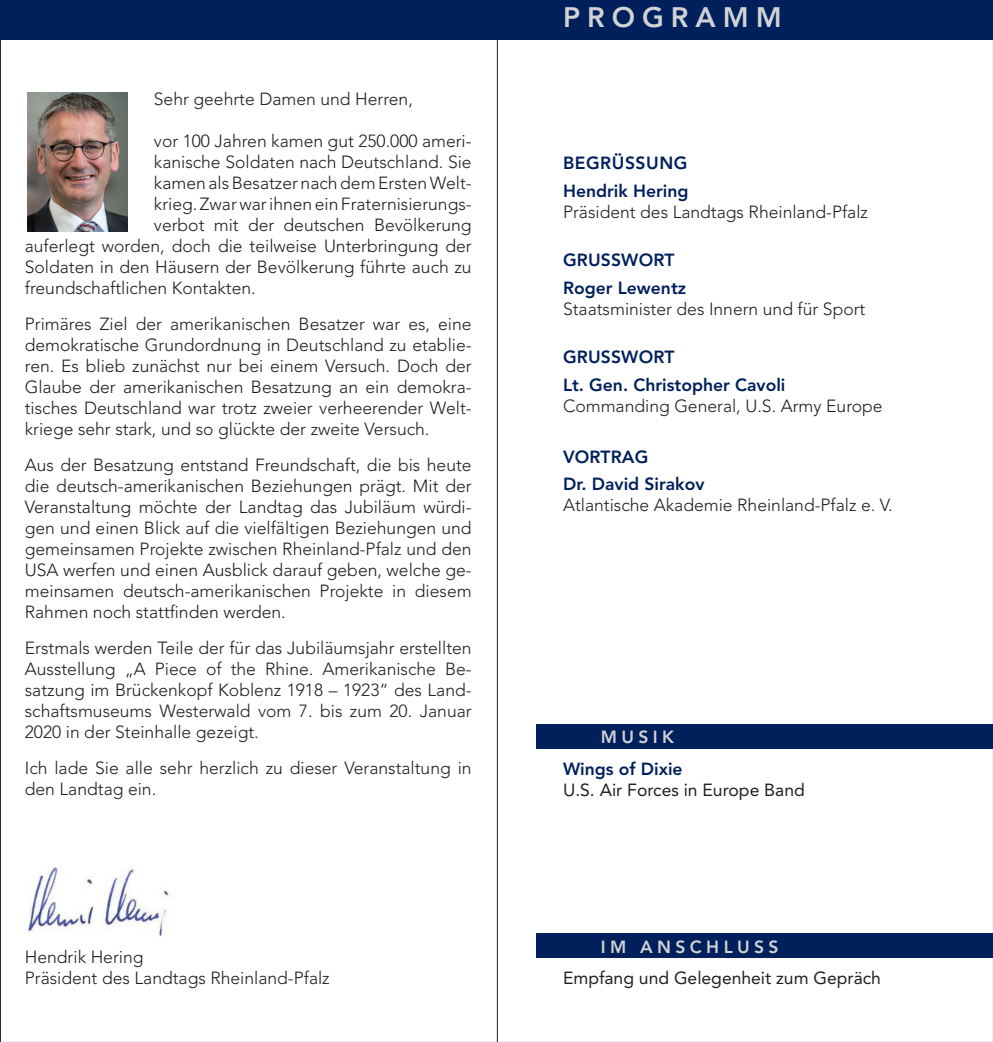
<style>
.page{position:relative;width:993px;height:1042px;background:#fff}
.page>*{position:absolute;margin:0;border:0;box-sizing:border-box;transform-origin:0 0}
.t1{font:800 28px "Avenir";letter-spacing:.25em;color:#d1d2d4}
.t2{font:300 17.5px/21px "Avenir";color:#231f20;text-align:justify}
.t3{font:800 17.5px/27.7px "Avenir";color:#00205b}
.t4{font:17.5px "Avenir";color:#231f20}
.t5{font:800 17.5px "Avenir";letter-spacing:.25em;color:#d1d2d4}
</style>
<div class="page">
<img style="left:28px;top:867px;width:144px;height:73px">
<hr style="left:497px;top:0;width:1px;height:1042px;background:#231f20">
<img style="left:28px;top:93px;width:99px;height:139px">
<div style="left:536px;top:724px;width:456px;height:25px;background:#00205b"></div>
<div style="left:0;top:0;width:992px;height:40px;background:#00205b"></div>
<div style="left:536px;top:933px;width:456px;height:25px;background:#00205b"></div>
<p class="t2" style="left:154px;top:88px;width:260px">Sehr geehrte Damen und Herren,</p>
<p class="t2" style="left:154px;top:130px;width:319px">vor 100 Jahren kamen gut 250.000 ameri-</p>
<p class="t2" style="left:154px;top:151px;width:319px">kanische Soldaten nach Deutschland. Sie</p>
<p class="t2" style="left:154px;top:172px;width:319px">kamen als Besatzer nach dem Ersten Welt-</p>
<p class="t2" style="left:154px;top:193px;width:319px">krieg. Zwar war ihnen ein Fraternisierungs-</p>
<p class="t2" style="left:154px;top:214px;width:319px">verbot mit der deutschen Bevölkerung</p>
<p class="t2" style="left:25px;top:235px;width:448px">auferlegt worden, doch die teilweise Unterbringung der</p>
<p class="t2" style="left:25px;top:256px;width:448px">Soldaten in den Häusern der Bevölkerung führte auch zu</p>
<p class="t2" style="left:25px;top:277px;width:232px">freundschaftlichen Kontakten.</p>
<p class="t2" style="left:25px;top:313px;width:448px">Primäres Ziel der amerikanischen Besatzer war es, eine demokratische Grundordnung in Deutschland zu etablie&shy;ren. Es blieb zunächst nur bei einem Versuch. Doch der Glaube der amerikanischen Besatzung an ein demokra&shy;tisches Deutschland war trotz zweier verheerender Welt&shy;kriege sehr stark, und so glückte der zweite Versuch.</p>
<p class="t2" style="left:25px;top:454px;width:448px">Aus der Besatzung entstand Freundschaft, die bis heute die deutsch-amerikanischen Beziehungen prägt. Mit der Veranstaltung möchte der Landtag das Jubiläum würdi&shy;gen und einen Blick auf die vielfältigen Beziehungen und gemeinsamen Projekte zwischen Rheinland-Pfalz und den USA werfen und einen Ausblick darauf geben, welche ge&shy;meinsamen deutsch-amerikanischen Projekte in diesem Rahmen noch stattfinden werden.</p>
<p class="t2" style="left:25px;top:637px;width:448px">Erstmals werden Teile der für das Jubiläumsjahr erstellten Ausstellung „A Piece of the Rhine. Amerikanische Be&shy;satzung im Brückenkopf Koblenz 1918 – 1923“ des Land&shy;schaftsmuseums Westerwald vom 7. bis zum 20. Januar 2020 in der Steinhalle gezeigt.</p>
<p class="t2" style="left:25px;top:757px;width:448px">Ich lade Sie alle sehr herzlich zu dieser Veranstaltung in den Landtag ein.</p>
<p class="t2" style="left:25px;top:946px;width:306px">Hendrik Hering<br>Präsident des Landtags Rheinland-Pfalz</p>
<h1 class="t1" style="left:563px;top:1px;width:220px">PROGRAMM</h1>
<p class="t3" style="left:563px;top:149px;width:127px">BEGRÜSSUNG<br>Hendrik Hering</p>
<p class="t2" style="left:563px;top:201px;width:306px">Präsident des Landtags Rheinland-Pfalz</p>
<p class="t3" style="left:563px;top:246px;width:125px">GRUSSWORT<br>Roger Lewentz</p>
<p class="t2" style="left:563px;top:298px;width:304px">Staatsminister des Innern und für Sport</p>
<p class="t3" style="left:563px;top:343px;width:224px">GRUSSWORT<br>Lt. Gen. Christopher Cavoli</p>
<p class="t2" style="left:563px;top:395px;width:321px">Commanding General, U.S. Army Europe</p>
<p class="t3" style="left:563px;top:443px;width:143px">VORTRAG<br>Dr. David Sirakov</p>
<p class="t2" style="left:563px;top:495px;width:331px">Atlantische Akademie Rheinland-Pfalz e. V.</p>
<p class="t5" style="left:600px;top:727px;width:75px">MUSIK</p>
<p class="t3" style="left:563px;top:755px;width:121px">Wings of Dixie</p>
<p class="t4" style="left:563px;top:780px;width:243px">U.S. Air Forces in Europe Band</p>
<p class="t5" style="left:600px;top:936px;width:179px">IM ANSCHLUSS</p>
<p class="t4" style="left:563px;top:968px;width:319px">Empfang und Gelegenheit zum Gepräch</p>
</div>
